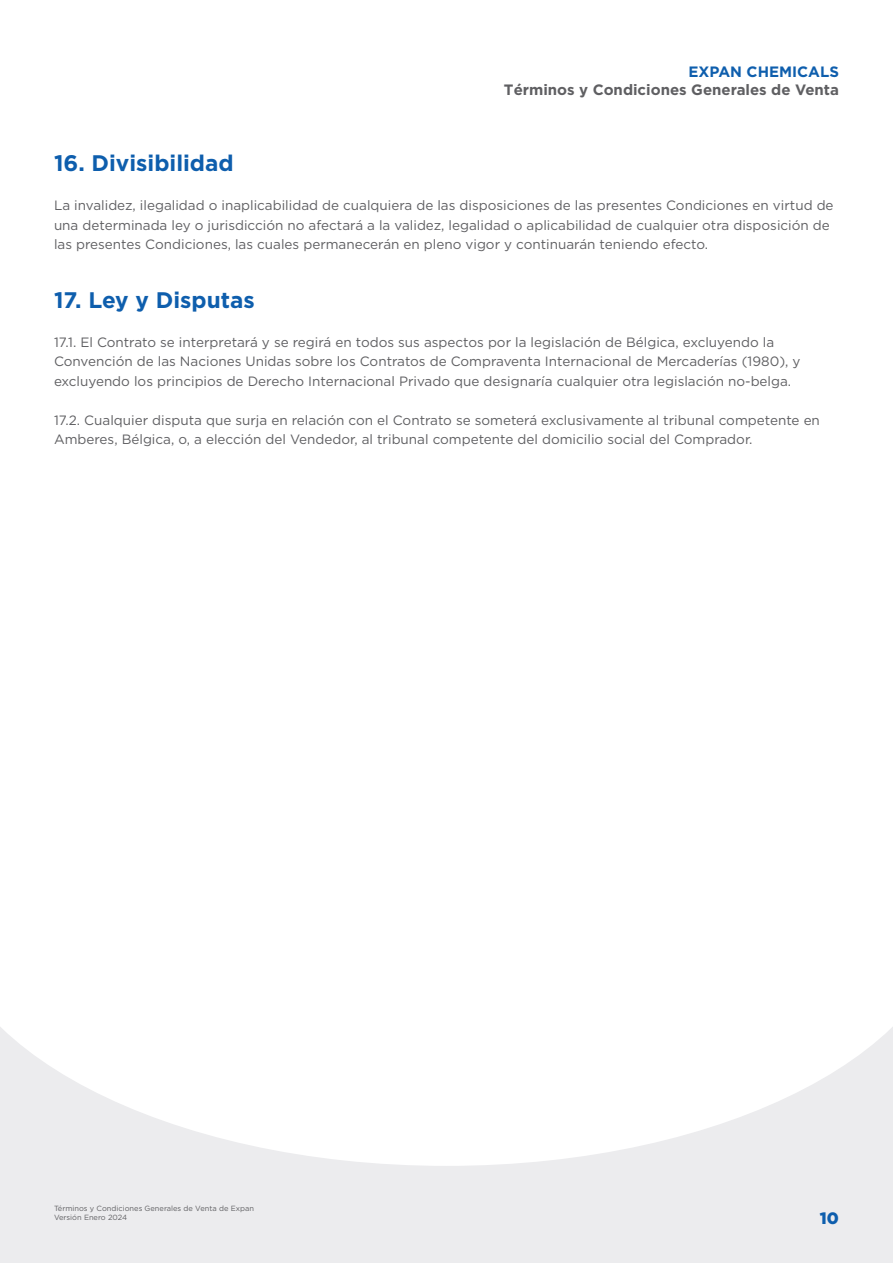
<style>
.page{position:relative;width:893px;height:1263px;background:#fff}
.page>*{position:absolute;margin:0;border:0;box-sizing:border-box;transform-origin:0 0}
.Body{font:700 22.5px "Gotham";color:#0e5ead}
.t1{font:900 16.5px "Gotham";color:#0e5ead}
.t2{font:700 15px "Gotham";color:#5f5f62}
.t3{font:700 15px "Gotham";color:#0e5ead}
.Body-2{font:13.5px/19.5px "Gotham";color:#5f5f62}
.t4{font:7.5px/9px "Gotham";color:#5f5f62}
</style>
<div class="page">
<div style="left:0;top:913px;width:893px;height:350px;background:#ececee"></div>
<svg style="left:0;top:913px;width:893px;height:253px;fill:#fff"></svg>
<p class="t3" style="left:688px;top:63px;width:152px">EXPAN CHEMICALS</p>
<p class="t2" style="left:504px;top:81px;width:336px">Términos y Condiciones Generales de Venta</p>
<p class="Body" style="left:54px;top:150px;width:181px">16. Divisibilidad</p>
<p class="Body-2" style="left:54px;top:195px;width:781px">La invalidez, ilegalidad o inaplicabilidad de cualquiera de las disposiciones de las presentes Condiciones en virtud de una determinada ley o jurisdicción no afectará a la validez, legalidad o aplicabilidad de cualquier otra disposición de las presentes Condiciones, las cuales permanecerán en pleno vigor y continuarán teniendo efecto.</p>
<p class="Body" style="left:54px;top:287px;width:202px">17. Ley y Disputas</p>
<p class="Body-2" style="left:54px;top:332px;width:748px">17.1. El Contrato se interpretará y se regirá en todos sus aspectos por la legislación de Bélgica, excluyendo la<br>Convención de las Naciones Unidas sobre los Contratos de Compraventa Internacional de Mercaderías (1980), y excluyendo los principios de Derecho Internacional Privado que designaría cualquier otra legislación no-belga.</p>
<p class="Body-2" style="left:54px;top:410px;width:767px">17.2. Cualquier disputa que surja en relación con el Contrato se someterá exclusivamente al tribunal competente en<br>Amberes, Bélgica, o, a elección del Vendedor, al tribunal competente del domicilio social del Comprador.</p>
<p class="t4" style="left:54px;top:1204px;width:202px">Términos y Condiciones Generales de Venta de Expan<br>Versión Enero 2024</p>
<p class="t1" style="left:820px;top:1207px;width:21px">10</p>
</div>
